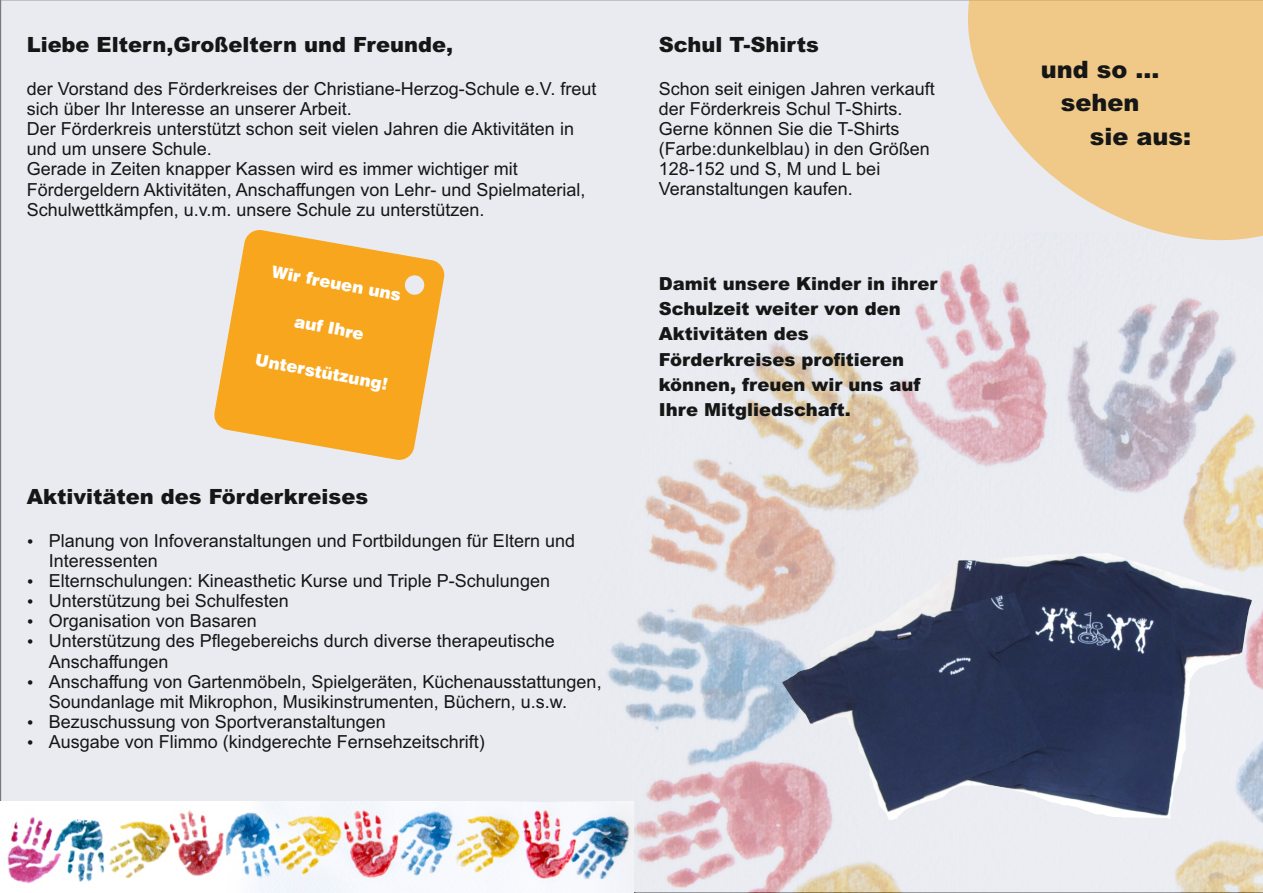
<style>
.page{position:relative;width:1263px;height:893px;background:#fff}
.page>*{position:absolute;margin:0;border:0;box-sizing:border-box;transform-origin:0 0}
.t1{font:900 24px "Arial";color:#151616}
.t2{font:900 21px "Arial";color:#151616}
.t3{font:18px/20.1px "Arial";color:#151616}
.t4{font:900 18px/25.3px "Arial";color:#151616}
.t5{font:900 16.5px "Swiss 721 BT";color:#fff}
</style>
<div class="page">
<div style="left:0;top:0;width:960px;height:801px;background:#e9ebf1"></div>
<svg style="left:960px;top:0;width:303px;height:231px;background:#eece9a"></svg>
<svg style="left:213px;top:229px;width:232px;height:232px;background:#f4b751"></svg>
<img style="left:567px;top:231px;width:696px;height:662px">
<img style="left:7px;top:801px;width:626px;height:92px">
<img style="left:835px;top:552px;width:417px;height:272px">
<p class="t2" style="left:27px;top:37px;width:428px">Liebe Eltern,Großeltern und Freunde,</p>
<p class="t3" style="left:27px;top:80px;width:571px">der Vorstand des Förderkreises der Christiane-Herzog-Schule e.V. freut sich über Ihr Interesse an unserer Arbeit.<br>Der Förderkreis unterstützt schon seit vielen Jahren die Aktivitäten in und um unsere Schule.<br>Gerade in Zeiten knapper Kassen wird es immer wichtiger mit Fördergeldern Aktivitäten, Anschaffungen von Lehr- und Spielmaterial, Schulwettkämpfen, u.v.m. unsere Schule zu unterstützen.</p>
<p class="t5" style="left:273px;top:264px;width:133px;rotate:11deg">Wir freuen uns</p>
<p class="t5" style="left:296px;top:314px;width:72px;rotate:11deg">auf Ihre</p>
<p class="t5" style="left:257px;top:353px;width:136px;rotate:11deg">Unterstützung!</p>
<p class="t2" style="left:27px;top:489px;width:343px">Aktivitäten des Förderkreises</p>
<p class="t3" style="left:49px;top:532px;width:528px;text-indent:-22px">• Planung von Infoveranstaltungen und Fortbildungen für Eltern und<br>Interessenten</p>
<p class="t3" style="left:27px;top:572px;width:525px">• Elternschulungen: Kineasthetic Kurse und Triple P-Schulungen</p>
<p class="t3" style="left:27px;top:592px;width:264px">• Unterstützung bei Schulfesten</p>
<p class="t3" style="left:27px;top:613px;width:232px">• Organisation von Basaren</p>
<p class="t3" style="left:49px;top:633px;width:508px;text-indent:-22px">• Unterstützung des Pflegebereichs durch diverse therapeutische<br>Anschaffungen</p>
<p class="t3" style="left:49px;top:673px;width:554px;text-indent:-22px">• Anschaffung von Gartenmöbeln, Spielgeräten, Küchenausstattungen,<br>Soundanlage mit Mikrophon, Musikinstrumenten, Büchern, u.s.w.</p>
<p class="t3" style="left:27px;top:713px;width:361px">• Bezuschussung von Sportveranstaltungen</p>
<p class="t3" style="left:27px;top:733px;width:460px">• Ausgabe von Flimmo (kindgerechte Fernsehzeitschrift)</p>
<p class="t2" style="left:659px;top:37px;width:162px">Schul T-Shirts</p>
<p class="t3" style="left:659px;top:80px;width:278px">Schon seit einigen Jahren verkauft der Förderkreis Schul T-Shirts.<br>Gerne können Sie die T-Shirts (Farbe:dunkelblau) in den Größen<br>128-152 und S, M und L bei<br>Veranstaltungen kaufen.</p>
<p class="t4" style="left:659px;top:272px;width:280px">Damit unsere Kinder in ihrer<br>Schulzeit weiter von den<br>Aktivitäten des<br>Förderkreises profitieren können, freuen wir uns auf<br>Ihre Mitgliedschaft.</p>
<h1 class="t1" style="left:1041px;top:60px;width:120px">und so ...</h1>
<h1 class="t1" style="left:1061px;top:94px;width:80px">sehen</h1>
<h1 class="t1" style="left:1090px;top:128px;width:103px">sie aus:</h1>
</div>
